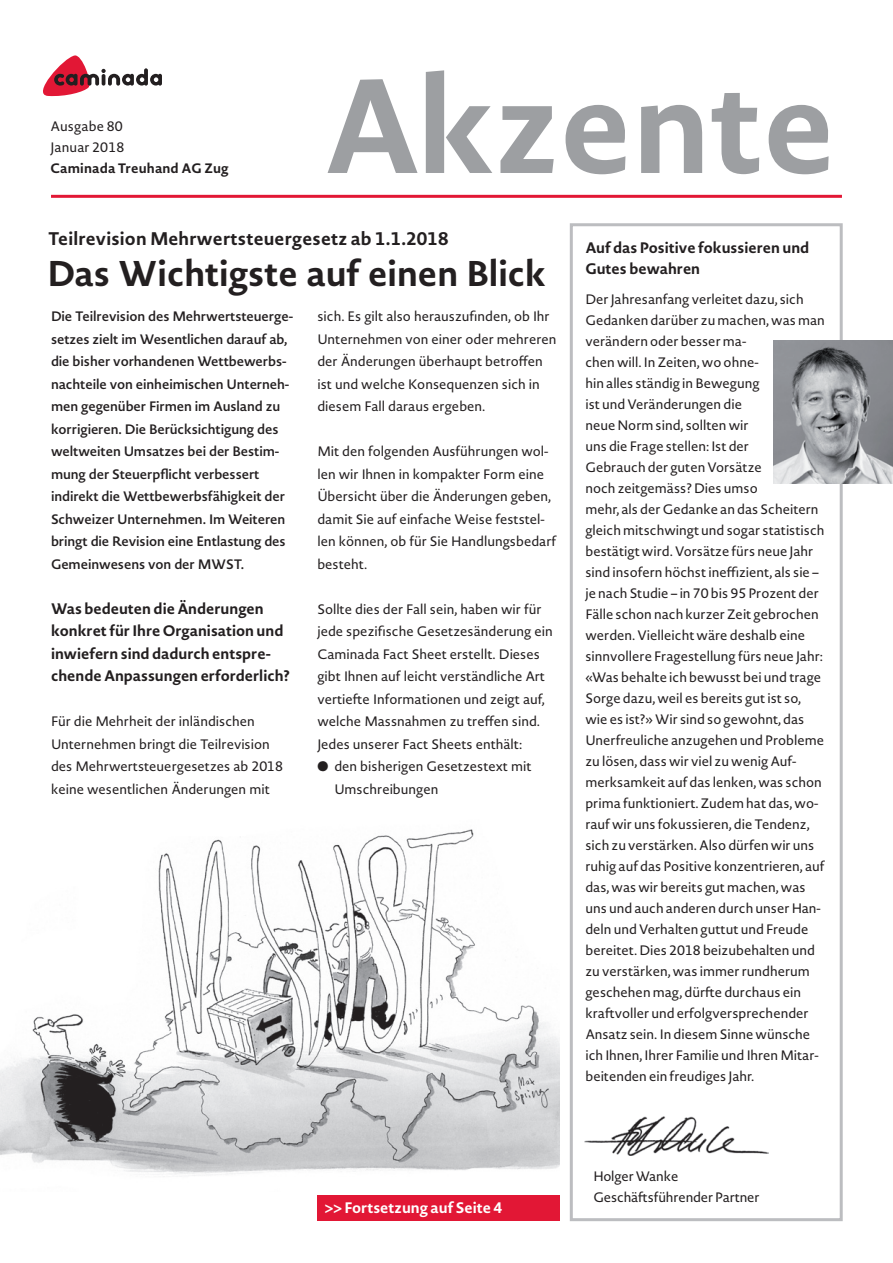
<style>
.page{position:relative;width:893px;height:1263px;background:#fff}
.page>*{position:absolute;margin:0;border:0;box-sizing:border-box;transform-origin:0 0}
.t1{font:700 131.7px "Novel Sans Pro";color:#9d9fa2}
.t2{font:700 35.25px "Novel Sans Pro";color:#231f20}
.t3{font:700 18px "Novel Sans Pro";letter-spacing:.01em;color:#231f20}
.t4{font:700 15px/22.5px "Novel Sans Pro";color:#231f20}
.t5{font:700 15px "Novel Sans Pro";color:#fff}
.t6{font:13.5px/21px "Novel Sans Pro";color:#231f20}
.t7{font:600 13.5px/22.5px "Novel Sans Pro";letter-spacing:-.01em;color:#231f20}
.t8{font:700 13.5px "Novel Sans Pro";letter-spacing:.01em;color:#231f20}
</style>
<div class="page">
<hr style="left:51px;top:195px;width:791px;height:3px;background:#e21735">
<svg style="left:43px;top:55px;width:119px;height:41px"></svg>
<div style="left:570px;top:223px;width:273px;height:998px;border:3px solid #bcbdc0"></div>
<img style="left:585px;top:1117px;width:183px;height:39px">
<div style="left:317px;top:1196px;width:243px;height:25px;background:#e21735"></div>
<img style="left:773px;top:340px;width:120px;height:144px">
<img style="left:0;top:829px;width:560px;height:348px">
<p class="t6" style="left:51px;top:115px;width:75px">Ausgabe 80<br>Januar 2018</p>
<p class="t8" style="left:51px;top:158px;width:180px">Caminada Treuhand AG Zug</p>
<h1 class="t1" style="left:323px;top:28px;width:514px">Akzente</h1>
<h3 class="t3" style="left:48px;top:225px;width:402px">Teilrevision Mehrwertsteuergesetz ab 1.1.2018</h3>
<h2 class="t2" style="left:48px;top:247px;width:500px">Das Wichtigste auf einen Blick</h2>
<p class="t7" style="left:51px;top:305px;width:244px">Die Teilrevision des Mehrwertsteuerge&shy;setzes zielt im Wesentlichen darauf ab, die bisher vorhandenen Wettbewerbs&shy;nachteile von einheimischen Unterneh&shy;men gegenüber Firmen im Ausland zu korrigieren. Die Berücksichtigung des weltweiten Umsatzes bei der Bestim&shy;mung der Steuerpflicht verbessert indirekt die Wettbewerbsfähigkeit der Schweizer Unternehmen. Im Weiteren bringt die Revision eine Entlastung des Gemeinwesens von der MWST.</p>
<p class="t4" style="left:51px;top:597px;width:240px">Was bedeuten die Änderungen konkret für Ihre Organisation und inwiefern sind dadurch entspre&shy;chende Anpassungen erforderlich?</p>
<p class="t6" style="left:51px;top:710px;width:234px;line-height:22.5px">Für die Mehrheit der inländischen Unternehmen bringt die Teilrevision des Mehrwertsteuergesetzes ab 2018 keine wesentlichen Änderungen mit</p>
<p class="t6" style="left:317px;top:305px;width:241px;line-height:22.5px">sich. Es gilt also herauszufinden, ob Ihr Unternehmen von einer oder mehreren der Änderungen überhaupt betroffen ist und welche Konsequenzen sich in diesem Fall daraus ergeben.</p>
<p class="t6" style="left:317px;top:440px;width:240px;line-height:22.5px">Mit den folgenden Ausführungen wol&shy;len wir Ihnen in kompakter Form eine<br>Übersicht über die Änderungen geben, damit Sie auf einfache Weise feststel&shy;len können, ob für Sie Handlungsbedarf besteht.</p>
<p class="t6" style="left:317px;top:597px;width:237px;line-height:22.5px">Sollte dies der Fall sein, haben wir für jede spezifische Gesetzesänderung ein Caminada Fact Sheet erstellt. Dieses gibt Ihnen auf leicht verständliche Art vertiefte Informationen und zeigt auf, welche Massnahmen zu treffen sind.<br>Jedes unserer Fact Sheets enthält:</p>
<p class="t6" style="left:334px;top:755px;width:199px;line-height:22.5px;text-indent:-17px">● den bisherigen Gesetzestext mit<br>Umschreibungen</p>
<p class="t4" style="left:585px;top:237px;width:225px;line-height:21px">Auf das Positive fokussieren und<br>Gutes bewahren</p>
<p class="t6" style="left:585px;top:288px;width:241px">Der Jahresanfang verleitet dazu, sich Gedanken darüber zu machen, was man verändern oder besser ma-<br>chen will. In Zeiten, wo ohne-<br>hin alles ständig in Bewegung<br>ist und Veränderungen die<br>neue Norm sind, sollten wir<br>uns die Frage stellen: Ist der<br>Gebrauch der guten Vorsätze<br>noch zeitgemäss? Dies umso<br>mehr, als der Gedanke an das Scheitern gleich mitschwingt und sogar statistisch bestätigt wird. Vorsätze fürs neue Jahr sind insofern höchst ineffizient, als sie – je nach Studie – in 70 bis 95 Prozent der Fälle schon nach kurzer Zeit gebrochen werden. Vielleicht wäre deshalb eine sinnvollere Fragestellung fürs neue Jahr: «Was behalte ich bewusst bei und trage Sorge dazu, weil es bereits gut ist so, wie es ist?» Wir sind so gewohnt, das Unerfreuliche anzugehen und Probleme zu lösen, dass wir viel zu wenig Auf&shy;merksamkeit auf das lenken, was schon prima funktioniert. Zudem hat das, wo&shy;rauf wir uns fokussieren, die Tendenz, sich zu verstärken. Also dürfen wir uns ruhig auf das Positive konzentrieren, auf das, was wir bereits gut machen, was uns und auch anderen durch unser Han&shy;deln und Verhalten guttut und Freude bereitet. Dies 2018 beizubehalten und zu verstärken, was immer rundherum geschehen mag, dürfte durchaus ein kraftvoller und erfolgversprechender Ansatz sein. In diesem Sinne wünsche ich Ihnen, Ihrer Familie und Ihren Mitar&shy;beitenden ein freudiges Jahr.</p>
<p class="t5" style="left:325px;top:1197px;width:179px">&gt;&gt; Fortsetzung auf Seite 4</p>
<p class="t6" style="left:593px;top:1165px;width:168px">Holger Wanke<br>Geschäftsführender Partner</p>
</div>
